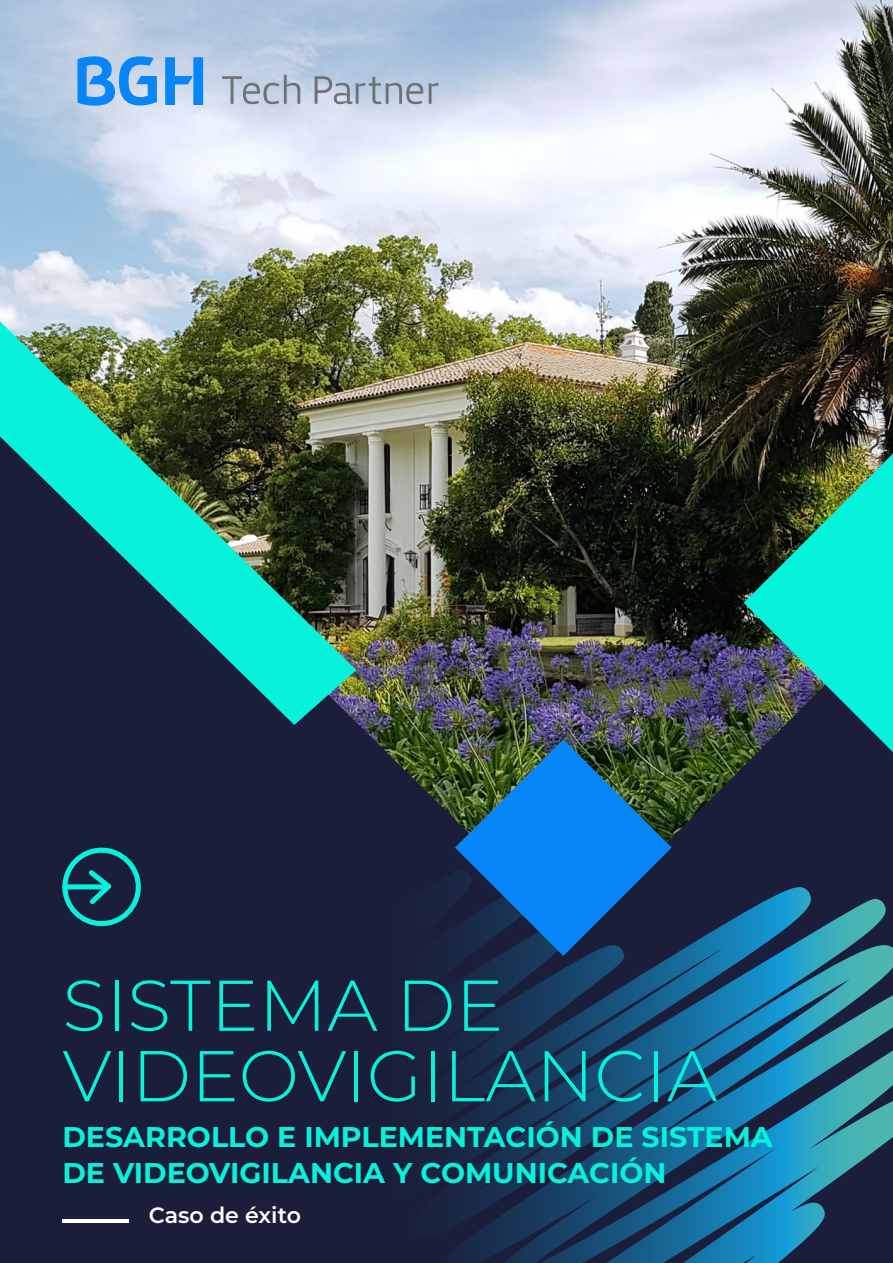
<style>
.page{position:relative;width:893px;height:1263px;background:#1b1e3b}
.page>*{position:absolute;margin:0;border:0;box-sizing:border-box;transform-origin:0 0}
.t1{font:300 71.7px/70.5px "Montserrat";color:#06f2db}
.t2{font:700 28.5px/36px "Montserrat";color:#06f2db}
.t3{font:600 22.2px "Montserrat";color:#fff}
</style>
<div class="page">
<svg style="left:463px;top:936px;width:430px;height:327px"></svg>
<hr style="left:62px;top:1219px;width:67px;height:4px;background:#fff">
<img style="left:0;top:0;width:893px;height:936px">
<img style="left:0;top:316px;width:356px;height:409px">
<svg style="left:455px;top:739px;width:217px;height:217px"></svg>
<img style="left:744px;top:432px;width:149px;height:342px">
<svg style="left:222px;top:75px;width:78px;height:29px;background:#b0bbc9"></svg>
<svg style="left:315px;top:76px;width:108px;height:28px;background:#a9b6c6"></svg>
<svg style="left:429px;top:83px;width:9px;height:21px"></svg>
<svg style="left:77px;top:56px;width:126px;height:50px;background:#65acf0"></svg>
<h1 class="t1" style="left:62px;top:968px;width:657px">SISTEMA DE<br>VIDEOVIGILANCIA</h1>
<p class="t2" style="left:62px;top:1117px;width:712px">DESARROLLO E IMPLEMENTACIÓN DE SISTEMA<br>DE VIDEOVIGILANCIA Y COMUNICACIÓN</p>
<p class="t3" style="left:149px;top:1199px;width:154px">Caso de éxito</p>
</div>
